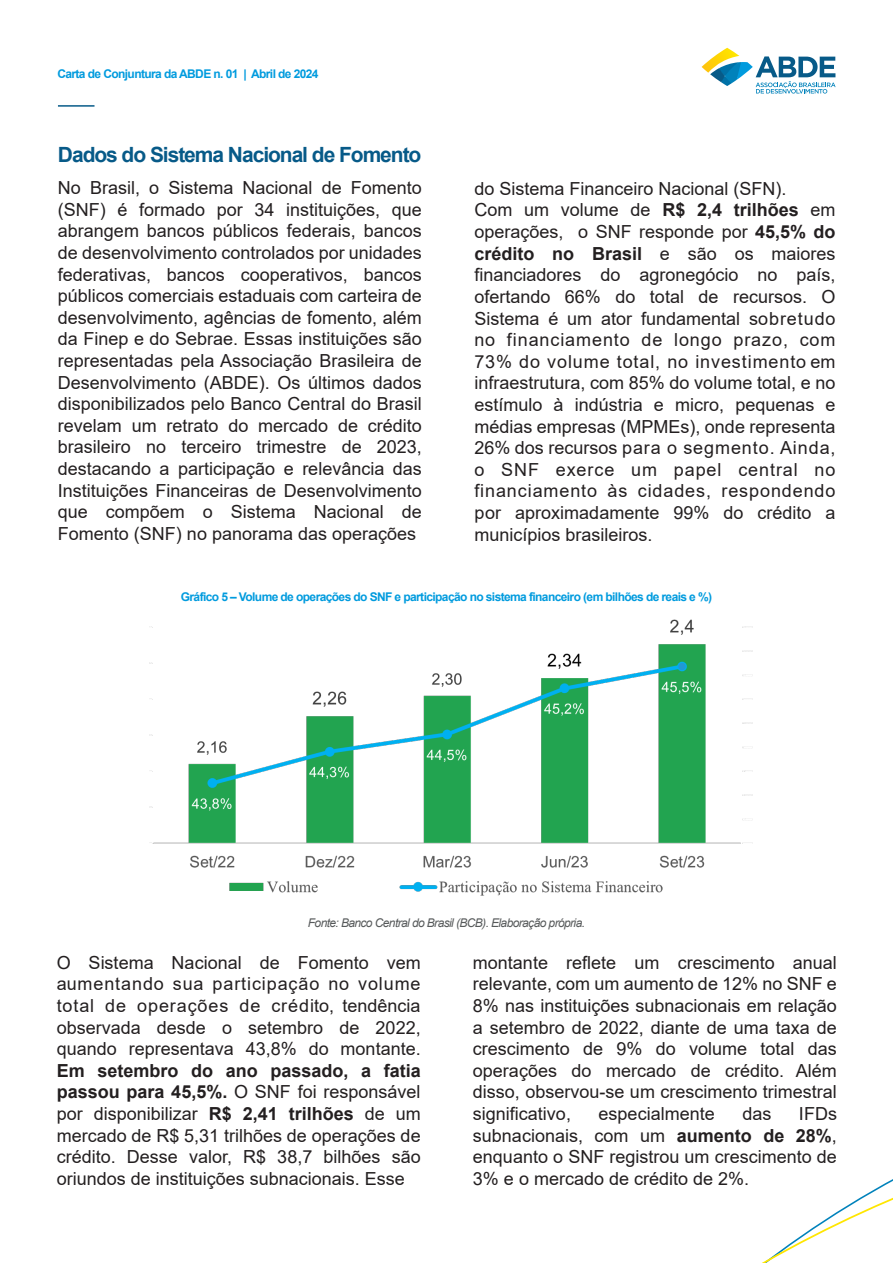
<style>
.page{position:relative;width:893px;height:1263px;background:#fff}
.page>*{position:absolute;margin:0;border:0;box-sizing:border-box;transform-origin:0 0}
.t1{font:700 21px "Arial";letter-spacing:-.05em;color:#075a88}
.t2{font:18px/21.6px "Arial";color:#231f20;text-align:justify}
.t3{font:700 12px "Arial";letter-spacing:-.05em;color:#009bde}
.t4{font:italic 12px "Arial";letter-spacing:-.05em;color:#575a5b}
.s1{font-weight:700}
</style>
<div class="page">
<svg style="left:762px;top:1179px;width:131px;height:84px"></svg>
<svg style="left:702px;top:48px;width:134px;height:46px"></svg>
<hr style="left:58px;top:105px;width:37px;height:2px;background:#075a88">
<img style="left:149px;top:619px;width:604px;height:277px">
<p class="t3" style="left:57px;top:65px;width:263px">Carta de Conjuntura da ABDE n. 01 | Abril de 2024</p>
<p class="t1" style="left:58px;top:140px;width:365px">Dados do Sistema Nacional de Fomento</p>
<p class="t2" style="left:58px;top:177px;width:365px">No Brasil, o Sistema Nacional de Fomento (SNF) é formado por 34 instituições, que abrangem bancos públicos federais, bancos de desenvolvimento controlados por unidades federativas, bancos cooperativos, bancos públicos comerciais estaduais com carteira de desenvolvimento, agências de fomento, além da Finep e do Sebrae. Essas instituições são representadas pela Associação Brasileira de Desenvolvimento (ABDE). Os últimos dados disponibilizados pelo Banco Central do Brasil revelam um retrato do mercado de crédito brasileiro no terceiro trimestre de 2023, destacando a participação e relevância das Instituições Financeiras de Desenvolvimento que compõem o Sistema Nacional de Fomento (SNF) no panorama das operações</p>
<p class="t2" style="left:474px;top:178px;width:363px;text-align:left">do Sistema Financeiro Nacional (SFN).<br>Com um volume de <span class="s1">R$ 2,4 trilhões</span> em operações, o SNF responde por <span class="s1">45,5% do crédito no Brasil</span> e são os maiores financiadores do agronegócio no país, ofertando 66% do total de recursos. O Sistema é um ator fundamental sobretudo no financiamento de longo prazo, com 73% do volume total, no investimento em infraestrutura, com 85% do volume total, e no estímulo à indústria e micro, pequenas e médias empresas (MPMEs), onde representa 26% dos recursos para o segmento. Ainda, o SNF exerce um papel central no financiamento às cidades, respondendo por aproximadamente 99% do crédito a municípios brasileiros.</p>
<p class="t3" style="left:181px;top:588px;width:533px">Gráfico 5 – Volume de operações do SNF e participação no sistema financeiro (em bilhões de reais e %)</p>
<p class="t4" style="left:308px;top:915px;width:279px">Fonte: Banco Central do Brasil (BCB). Elaboração própria.</p>
<p class="t2" style="left:57px;top:951px;width:365px">O Sistema Nacional de Fomento vem aumentando sua participação no volume total de operações de crédito, tendência observada desde o setembro de 2022, quando representava 43,8% do montante.</p>
<p class="t2" style="left:57px;top:1059px;width:365px"><span class="s1">Em setembro do ano passado, a fatia passou para 45,5%.</span> O SNF foi responsável por disponibilizar <span class="s1">R$ 2,41 trilhões</span> de um mercado de R$ 5,31 trilhões de operações de crédito. Desse valor, R$ 38,7 bilhões são oriundos de instituições subnacionais. Esse</p>
<p class="t2" style="left:473px;top:951px;width:365px">montante reflete um crescimento anual relevante, com um aumento de 12% no SNF e 8% nas instituições subnacionais em relação a setembro de 2022, diante de uma taxa de crescimento de 9% do volume total das operações do mercado de crédito. Além disso, observou-se um crescimento trimestral significativo,</p>
<p class="t2" style="left:473px;top:1103px;width:365px;text-indent:326px">IFDs subnacionais, com um <span class="s1">aumento de 28%</span>, enquanto o SNF registrou um crescimento de 3% e o mercado de crédito de 2%.</p>
<p class="t2" style="left:599px;top:1103px;width:118px">especialmente</p>
<p class="t2" style="left:742px;top:1103px;width:31px">das</p>
</div>
